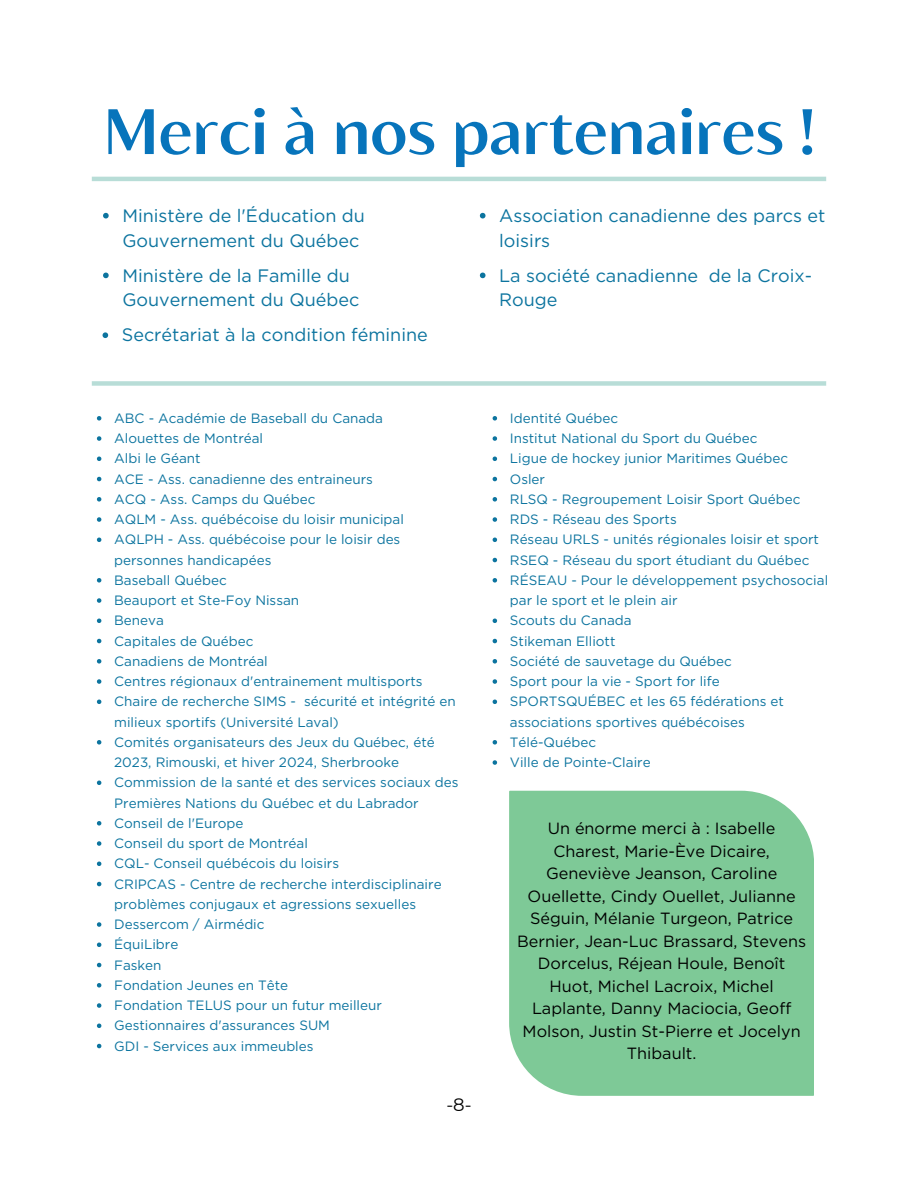
<style>
.page{position:relative;width:918px;height:1188px;background:#fff}
.page>*{position:absolute;margin:0;border:0;box-sizing:border-box;transform-origin:0 0}
.t1{font:700 63.75px "Blacker Sans Text";color:#0774bb}
.t2{font:18px/24.8px "Gotham";color:#0c749f}
.t3{font:18px "Montserrat";color:#000}
.t4{font:16.2px/22.5px "Gotham";color:#000;text-align:center}
.t5{font:13.5px/20.2px "Gotham";color:#0c749f}
</style>
<div class="page">
<svg style="left:97px;top:416px;width:4px;height:5px"></svg>
<svg style="left:97px;top:436px;width:4px;height:5px"></svg>
<svg style="left:97px;top:457px;width:4px;height:4px"></svg>
<svg style="left:97px;top:477px;width:4px;height:4px"></svg>
<svg style="left:97px;top:497px;width:4px;height:5px"></svg>
<svg style="left:97px;top:517px;width:4px;height:5px"></svg>
<svg style="left:97px;top:538px;width:4px;height:4px"></svg>
<svg style="left:97px;top:578px;width:4px;height:5px"></svg>
<svg style="left:97px;top:598px;width:4px;height:5px"></svg>
<svg style="left:97px;top:619px;width:4px;height:4px"></svg>
<svg style="left:97px;top:639px;width:4px;height:4px"></svg>
<svg style="left:97px;top:659px;width:4px;height:5px"></svg>
<svg style="left:97px;top:679px;width:4px;height:5px"></svg>
<svg style="left:97px;top:700px;width:4px;height:4px"></svg>
<svg style="left:97px;top:740px;width:4px;height:5px"></svg>
<svg style="left:97px;top:781px;width:4px;height:4px"></svg>
<svg style="left:97px;top:821px;width:4px;height:5px"></svg>
<svg style="left:97px;top:841px;width:4px;height:5px"></svg>
<svg style="left:97px;top:862px;width:4px;height:4px"></svg>
<svg style="left:97px;top:882px;width:4px;height:4px"></svg>
<svg style="left:97px;top:922px;width:4px;height:5px"></svg>
<svg style="left:97px;top:943px;width:4px;height:4px"></svg>
<svg style="left:97px;top:963px;width:4px;height:4px"></svg>
<svg style="left:97px;top:983px;width:4px;height:5px"></svg>
<svg style="left:97px;top:1003px;width:4px;height:5px"></svg>
<svg style="left:97px;top:1024px;width:4px;height:4px"></svg>
<svg style="left:97px;top:1044px;width:4px;height:4px"></svg>
<svg style="left:493px;top:416px;width:4px;height:5px"></svg>
<svg style="left:493px;top:436px;width:4px;height:5px"></svg>
<svg style="left:493px;top:457px;width:4px;height:4px"></svg>
<svg style="left:493px;top:477px;width:4px;height:4px"></svg>
<svg style="left:493px;top:497px;width:4px;height:5px"></svg>
<svg style="left:493px;top:517px;width:4px;height:5px"></svg>
<svg style="left:493px;top:538px;width:4px;height:4px"></svg>
<svg style="left:493px;top:558px;width:4px;height:4px"></svg>
<svg style="left:493px;top:578px;width:4px;height:5px"></svg>
<svg style="left:493px;top:619px;width:4px;height:4px"></svg>
<svg style="left:493px;top:639px;width:4px;height:4px"></svg>
<svg style="left:493px;top:659px;width:4px;height:5px"></svg>
<svg style="left:493px;top:679px;width:4px;height:5px"></svg>
<svg style="left:493px;top:700px;width:4px;height:4px"></svg>
<svg style="left:493px;top:740px;width:4px;height:5px"></svg>
<svg style="left:493px;top:760px;width:4px;height:5px"></svg>
<div style="left:92px;top:381px;width:734px;height:5px;background:#b8ddd7"></div>
<svg style="left:103px;top:213px;width:6px;height:5px"></svg>
<svg style="left:103px;top:273px;width:6px;height:5px"></svg>
<svg style="left:103px;top:332px;width:5px;height:6px"></svg>
<svg style="left:480px;top:213px;width:6px;height:5px"></svg>
<div style="left:509px;top:791px;width:305px;height:305px;background:#7ec997"></div>
<svg style="left:480px;top:273px;width:6px;height:5px"></svg>
<hr style="left:92px;top:177px;width:734px;height:4px;background:#b8ddd7">
<p class="t1" style="left:103px;top:92px;width:713px">Merci à nos partenaires !</p>
<p class="t2" style="left:122px;top:203px;width:244px">Ministère de l'Éducation du<br>Gouvernement du Québec</p>
<p class="t2" style="left:122px;top:263px;width:238px">Ministère de la Famille du<br>Gouvernement du Québec</p>
<p class="t2" style="left:122px;top:323px;width:308px">Secrétariat à la condition féminine</p>
<h1 class="t5" style="left:114px;top:408px;width:270px">ABC - Académie de Baseball du Canada</h1>
<p class="t5" style="left:114px;top:428px;width:150px">Alouettes de Montréal</p>
<p class="t5" style="left:114px;top:448px;width:88px">Albi le Géant</p>
<p class="t5" style="left:114px;top:469px;width:260px">ACE - Ass. canadienne des entraineurs</p>
<p class="t5" style="left:114px;top:489px;width:203px">ACQ - Ass. Camps du Québec</p>
<p class="t5" style="left:114px;top:509px;width:291px">AQLM - Ass. québécoise du loisir municipal</p>
<p class="t5" style="left:114px;top:529px;width:288px">AQLPH - Ass. québécoise pour le loisir des personnes handicapées</p>
<p class="t5" style="left:114px;top:570px;width:114px">Baseball Québec</p>
<p class="t5" style="left:114px;top:590px;width:187px">Beauport et Ste-Foy Nissan</p>
<p class="t5" style="left:114px;top:610px;width:51px">Beneva</p>
<p class="t5" style="left:114px;top:631px;width:141px">Capitales de Québec</p>
<p class="t5" style="left:114px;top:651px;width:155px">Canadiens de Montréal</p>
<p class="t5" style="left:114px;top:671px;width:310px">Centres régionaux d'entrainement multisports</p>
<p class="t5" style="left:114px;top:691px;width:343px">Chaire de recherche SIMS - sécurité et intégrité en milieux sportifs (Université Laval)</p>
<p class="t5" style="left:114px;top:732px;width:322px">Comités organisateurs des Jeux du Québec, été<br>2023, Rimouski, et hiver 2024, Sherbrooke</p>
<p class="t5" style="left:114px;top:772px;width:346px">Commission de la santé et des services sociaux des<br>Premières Nations du Québec et du Labrador</p>
<p class="t5" style="left:114px;top:813px;width:131px">Conseil de l'Europe</p>
<p class="t5" style="left:114px;top:833px;width:195px">Conseil du sport de Montréal</p>
<p class="t5" style="left:114px;top:853px;width:226px">CQL- Conseil québécois du loisirs</p>
<p class="t5" style="left:114px;top:874px;width:329px">CRIPCAS - Centre de recherche interdisciplinaire problèmes conjugaux et agressions sexuelles</p>
<p class="t5" style="left:114px;top:914px;width:152px">Dessercom / Airmédic</p>
<p class="t5" style="left:114px;top:934px;width:66px">ÉquiLibre</p>
<p class="t5" style="left:114px;top:955px;width:49px">Fasken</p>
<p class="t5" style="left:114px;top:975px;width:176px">Fondation Jeunes en Tête</p>
<p class="t5" style="left:114px;top:995px;width:269px">Fondation TELUS pour un futur meilleur</p>
<p class="t5" style="left:114px;top:1015px;width:217px">Gestionnaires d'assurances SUM</p>
<p class="t5" style="left:114px;top:1036px;width:201px">GDI - Services aux immeubles</p>
<p class="t3" style="left:446px;top:1094px;width:27px">-8-</p>
<p class="t2" style="left:499px;top:203px;width:328px">Association canadienne des parcs et loisirs</p>
<p class="t2" style="left:499px;top:263px;width:314px">La société canadienne de la Croix-<br>Rouge</p>
<p class="t5" style="left:510px;top:408px;width:110px">Identité Québec</p>
<p class="t5" style="left:510px;top:428px;width:249px">Institut National du Sport du Québec</p>
<p class="t5" style="left:510px;top:448px;width:280px">Ligue de hockey junior Maritimes Québec</p>
<p class="t5" style="left:510px;top:469px;width:37px">Osler</p>
<p class="t5" style="left:510px;top:489px;width:292px">RLSQ - Regroupement Loisir Sport Québec</p>
<p class="t5" style="left:510px;top:509px;width:168px">RDS - Réseau des Sports</p>
<h2 class="t5" style="left:510px;top:529px;width:311px">Réseau URLS - unités régionales loisir et sport</h2>
<p class="t5" style="left:510px;top:550px;width:301px">RSEQ - Réseau du sport étudiant du Québec</p>
<p class="t5" style="left:510px;top:570px;width:320px">RÉSEAU - Pour le développement psychosocial par le sport et le plein air</p>
<p class="t5" style="left:510px;top:610px;width:123px">Scouts du Canada</p>
<p class="t5" style="left:510px;top:631px;width:107px">Stikeman Elliott</p>
<p class="t5" style="left:510px;top:651px;width:223px">Société de sauvetage du Québec</p>
<p class="t5" style="left:510px;top:671px;width:211px">Sport pour la vie - Sport for life</p>
<p class="t5" style="left:510px;top:691px;width:276px">SPORTSQUÉBEC et les 65 fédérations et associations sportives québécoises</p>
<p class="t5" style="left:510px;top:732px;width:88px">Télé-Québec</p>
<p class="t5" style="left:510px;top:752px;width:142px">Ville de Pointe-Claire</p>
<p class="t4" style="left:517px;top:817px;width:291px">Un énorme merci à : Isabelle<br>Charest, Marie-Ève Dicaire,<br>Geneviève Jeanson, Caroline<br>Ouellette, Cindy Ouellet, Julianne<br>Séguin, Mélanie Turgeon, Patrice<br>Bernier, Jean-Luc Brassard, Stevens<br>Dorcelus, Réjean Houle, Benoît<br>Huot, Michel Lacroix, Michel<br>Laplante, Danny Maciocia, Geoff<br>Molson, Justin St-Pierre et Jocelyn<br>Thibault.</p>
</div>
